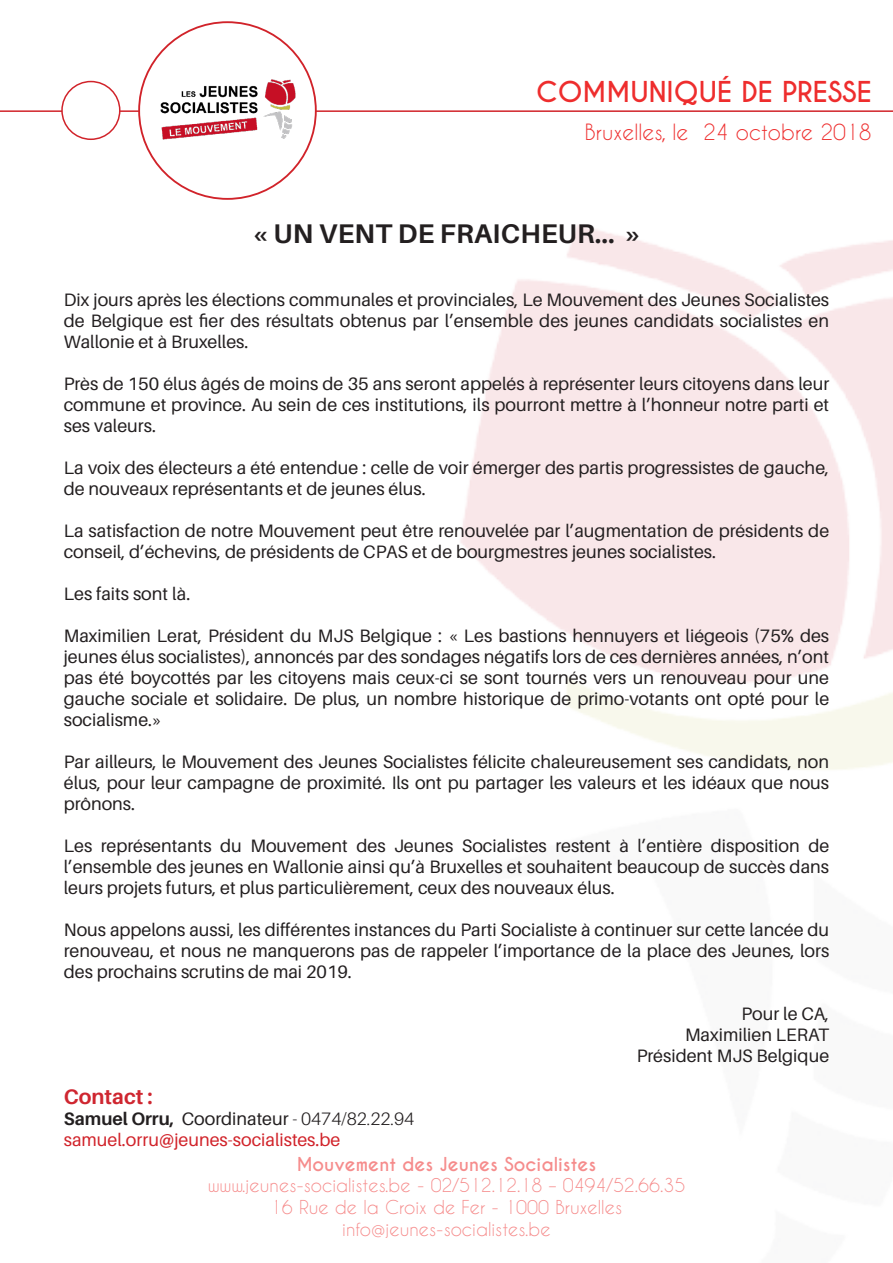
<style>
.page{position:relative;width:893px;height:1263px;background:#fff}
.page>*{position:absolute;margin:0;border:0;box-sizing:border-box;transform-origin:0 0}
.t1{font:700 27px "Aileron";letter-spacing:.01em;color:#231f20}
.t2{font:700 27px "Caviar Dreams";color:#ee2d2d}
.t3{font:21px "Caviar Dreams";color:#ee2d2d}
.t4{font:700 21px "Aileron";color:#cf2630}
.t5{font:18px/21px "Aileron";color:#231f20;text-align:justify}
.t6{font:18px/21.6px "Caviar Dreams";color:#ee2d2d;text-align:center}
.t7{font:18px/21px "Aileron";color:#d1232a}
.t8{font:700 18px "Caviar Dreams";color:#ee2d2d}
.s1{font-weight:700;color:#231f20}
.s2{color:#231f20}
.s3{font-weight:300;color:#231f20}
</style>
<div class="page">
<hr style="left:0;top:110px;width:893px;height:2px;background:#d1232a">
<div style="left:62px;top:82px;width:58px;height:57px;background:#fff;border-radius:50%"></div>
<div style="left:61px;top:81px;width:60px;height:59px;border:2px solid #d1232a;border-radius:50%"></div>
<div style="left:139px;top:22px;width:177px;height:177px;background:#fff;border-radius:50%"></div>
<img style="left:160px;top:79px;width:136px;height:61px">
<p class="t2" style="left:536px;top:75px;width:337px">COMMUNIQUÉ DE PRESSE</p>
<p class="t3" style="left:585px;top:120px;width:288px">Bruxelles, le 24 octobre 2018</p>
<p class="t1" style="left:251px;top:219px;width:392px">« UN VENT DE FRAICHEUR... »</p>
<p class="t5" style="left:64px;top:289px;width:767px">Dix jours après les élections communales et provinciales, Le Mouvement des Jeunes Socialistes de Belgique est fier des résultats obtenus par l’ensemble des jeunes candidats socialistes en Wallonie et à Bruxelles.</p>
<p class="t5" style="left:64px;top:373px;width:767px">Près de 150 élus âgés de moins de 35 ans seront appelés à représenter leurs citoyens dans leur commune et province. Au sein de ces institutions, ils pourront mettre à l’honneur notre parti et ses valeurs.</p>
<p class="t5" style="left:64px;top:457px;width:767px">La voix des électeurs a été entendue : celle de voir émerger des partis progressistes de gauche, de nouveaux représentants et de jeunes élus.</p>
<p class="t5" style="left:64px;top:520px;width:767px">La satisfaction de notre Mouvement peut être renouvelée par l’augmentation de présidents de conseil, d’échevins, de présidents de CPAS et de bourgmestres jeunes socialistes.</p>
<p class="t5" style="left:64px;top:583px;width:128px">Les faits sont là.</p>
<p class="t5" style="left:64px;top:625px;width:767px">Maximilien Lerat, Président du MJS Belgique : « Les bastions hennuyers et liégeois (75% des jeunes élus socialistes), annoncés par des sondages négatifs lors de ces dernières années, n’ont pas été boycottés par les citoyens mais ceux-ci se sont tournés vers un renouveau pour une gauche sociale et solidaire. De plus, un nombre historique de primo-votants ont opté pour le socialisme.»</p>
<p class="t5" style="left:64px;top:751px;width:767px">Par ailleurs, le Mouvement des Jeunes Socialistes félicite chaleureusement ses candidats, non élus, pour leur campagne de proximité. Ils ont pu partager les valeurs et les idéaux que nous prônons.</p>
<p class="t5" style="left:64px;top:835px;width:767px">Les représentants du Mouvement des Jeunes Socialistes restent à l’entière disposition de l’ensemble des jeunes en Wallonie ainsi qu’à Bruxelles et souhaitent beaucoup de succès dans leurs projets futurs, et plus particulièrement, ceux des nouveaux élus.</p>
<p class="t5" style="left:64px;top:919px;width:767px">Nous appelons aussi, les différentes instances du Parti Socialiste à continuer sur cette lancée du renouveau, et nous ne manquerons pas de rappeler l’importance de la place des Jeunes, lors des prochains scrutins de mai 2019.</p>
<p class="t5" style="left:637px;top:1003px;width:194px;text-align:right">Pour le CA,<br>Maximilien LERAT<br>Président MJS Belgique</p>
<p class="t4" style="left:64px;top:1085px;width:90px">Contact :</p>
<p class="t7" style="left:64px;top:1108px;width:352px"><span class="s1">Samuel Orru,</span> <span class="s2">Coordinateur</span> <span class="s3">- 0474/82.22.94 </span>samuel.orru@jeunes-socialistes.be</p>
<p class="t8" style="left:297px;top:1153px;width:301px">Mouvement des Jeunes Socialistes</p>
<p class="t6" style="left:207px;top:1174px;width:480px">www.jeunes-socialistes.be - 02/512.12.18 – 0494/52.66.35<br>16 Rue de la Croix de Fer - 1000 Bruxelles info@jeunes-socialistes.be</p>
</div>
